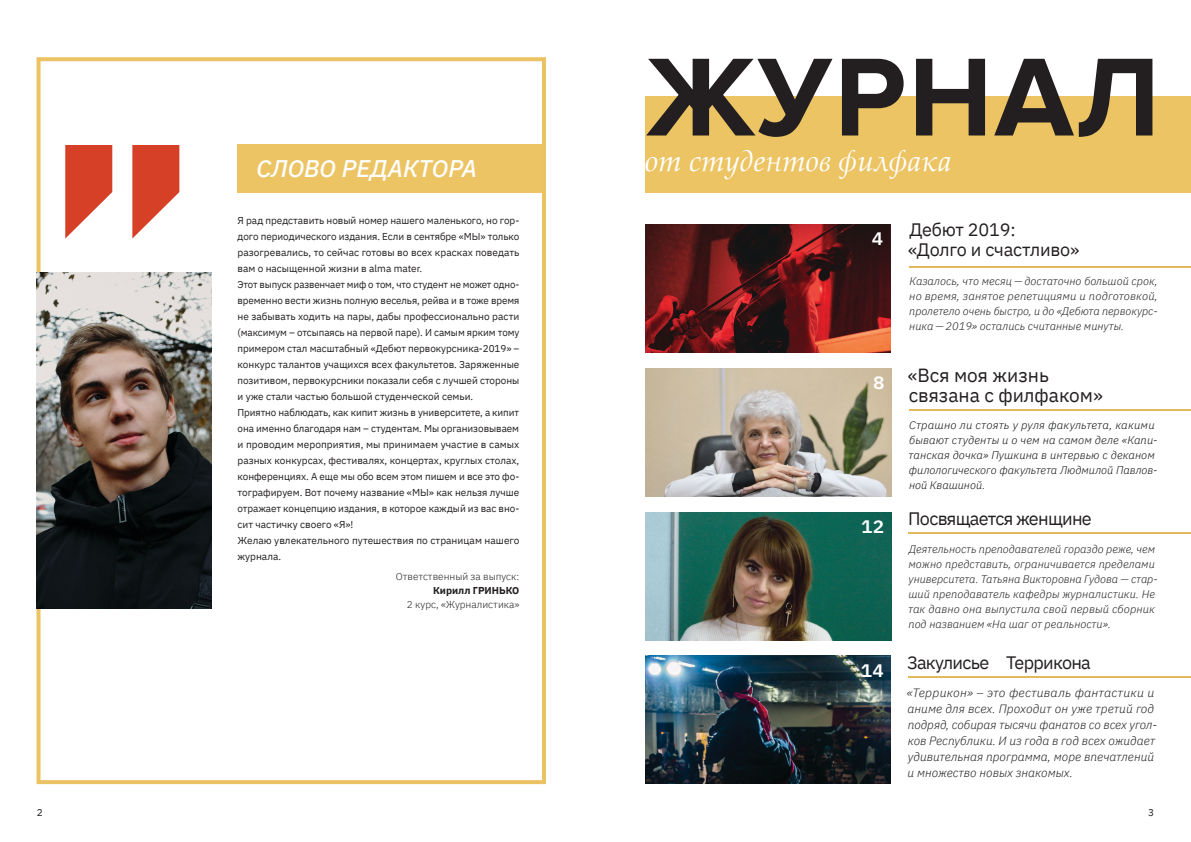
<style>
.page{position:relative;width:1191px;height:842px;background:#fff}
.page>*{position:absolute;margin:0;border:0;box-sizing:border-box;transform-origin:0 0}
.основной_текст_2_кол{font:472px "Bahnschrift";color:#d54027}
.t1{font:700 115px "Proxima Nova";letter-spacing:.02em;color:#231f20}
.Заголовок{font:italic 30px "Palatino Linotype";color:#fff}
.Заголовок-2{font:italic 500 24px "IBM Plex Sans";color:#fff}
.Заголовок-3{font:19px "IBM Plex Sans";color:#231f20}
.Заголовок-4{font:18px "IBM Plex Sans";letter-spacing:-.04em;color:#231f20}
.Заголовок-5{font:18px "IBM Plex Sans";letter-spacing:-.01em;color:#231f20}
.Заголовок-6{font:600 18px "IBM Plex Sans";color:#fff;scale:1.06 1}
.Лид{font:italic 300 12px/16px "IBM Plex Sans";color:#231f20}
.Лид-2{font:italic 300 11px/15px "IBM Plex Sans";color:#231f20;text-align:justify}
.Лид-3{font:italic 300 11px/15px "IBM Plex Sans";letter-spacing:.005em;color:#0f1212}
.Лид-4{font:10px/16px "IBM Plex Sans";color:#231f20;text-align:justify}
.Подписи{font:300 10px "IBM Plex Sans";color:#231f20}
.Подписи-2{font:700 10px "IBM Plex Sans";color:#231f20}
</style>
<div class="page">
<div style="left:237px;top:144px;width:305px;height:48px;background:#ecc464"></div>
<div style="left:645px;top:96px;width:546px;height:96px;background:#ecc464"></div>
<img style="left:645px;top:224px;width:246px;height:128px">
<img style="left:645px;top:368px;width:246px;height:128px">
<hr style="left:909px;top:266px;width:282px;height:1px;background:#e1ba5e">
<hr style="left:909px;top:409px;width:282px;height:2px;background:#e1ba5e">
<hr style="left:908px;top:532px;width:283px;height:2px;background:#e1ba5e">
<hr style="left:908px;top:676px;width:283px;height:1px;background:#e1ba5e">
<img style="left:645px;top:512px;width:246px;height:128px">
<img style="left:645px;top:656px;width:246px;height:128px">
<div style="left:37px;top:57px;width:509px;height:727px;border:4px solid #ebc364"></div>
<img style="left:36px;top:272px;width:176px;height:336px">
<p class="основной_текст_2_кол" style="left:35px;top:-272px;width:176px">„</p>
<p class="Заголовок-2" style="left:256px;top:150px;width:222px">СЛОВО РЕДАКТОРА</p>
<p class="Лид-4" style="left:237px;top:212px;width:283px">Я рад представить новый номер нашего маленького, но гор&shy;дого периодического издания. Если в сентябре «МЫ» только разогревались, то сейчас готовы во всех красках поведать вам о насыщенной жизни в аlma mater.</p>
<p class="Лид-4" style="left:237px;top:276px;width:283px">Этот выпуск развенчает миф о том, что студент не может одно&shy;временно вести жизнь полную веселья, рейва и в тоже время не забывать ходить на пары, дабы профессионально расти (максимум – отсыпаясь на первой паре). И самым ярким тому примером стал масштабный «Дебют первокурсника-2019» – конкурс талантов учащихся всех факультетов. Заряженные позитивом, первокурсники показали себя с лучшей стороны и уже стали частью большой студенческой семьи.</p>
<p class="Лид-4" style="left:237px;top:404px;width:283px">Приятно наблюдать, как кипит жизнь в университете, а кипит она именно благодаря нам – студентам. Мы организовываем и проводим мероприятия, мы принимаем участие в самых разных конкурсах, фестивалях, концертах, круглых столах, конференциях. А еще мы обо всем этом пишем и все это фо&shy;тографируем. Вот почему название «МЫ» как нельзя лучше отражает концепцию издания, в которое каждый из вас вно&shy;сит частичку своего «Я»!</p>
<p class="Лид-4" style="left:237px;top:532px;width:283px">Желаю увлекательного путешествия по страницам нашего журнала.</p>
<p class="Подписи" style="left:396px;top:569px;width:125px">Ответственный за выпуск:</p>
<p class="Подписи-2" style="left:433px;top:582px;width:88px">Кирилл ГРИНЬКО</p>
<p class="Подписи" style="left:407px;top:597px;width:114px">2 курс, «Журналистика»</p>
<p class="t1" style="left:646px;top:31px;width:515px">ЖУРНАЛ</p>
<p class="Заголовок" style="left:645px;top:140px;width:308px">от студентов филфака</p>
<p class="Заголовок-6" style="left:872px;top:225px;width:12px">4</p>
<p class="Заголовок-6" style="left:873px;top:368px;width:12px">8</p>
<p class="Заголовок-6" style="left:861px;top:513px;width:23px">12</p>
<p class="Заголовок-6" style="left:861px;top:656px;width:23px">14</p>
<p class="Заголовок-5" style="left:909px;top:216px;width:108px">Дебют 2019:</p>
<p class="Заголовок-5" style="left:908px;top:236px;width:173px">«Долго и счастливо»</p>
<p class="Лид-2" style="left:909px;top:273px;width:250px">Казалось, что месяц — достаточно большой срок, но время, занятое репетициями и подготовкой, пролетело очень быстро, и до «Дебюта первокурс&shy;ника — 2019» остались считанные минуты.</p>
<p class="Заголовок-3" style="left:907px;top:361px;width:143px">«Вся моя жизнь</p>
<p class="Заголовок-3" style="left:908px;top:381px;width:195px">связана с филфаком»</p>
<p class="Лид-3" style="left:908px;top:417px;width:250px">Страшно ли стоять у руля факультета, какими бывают студенты и о чем на самом деле «Капи&shy;танская дочка» Пушкина в интервью с деканом филологического факультета Людмилой Павлов&shy;ной Квашиной.</p>
<p class="Заголовок-4" style="left:908px;top:505px;width:185px">Посвящается женщине</p>
<p class="Лид-2" style="left:908px;top:540px;width:251px;text-align:left">Деятельность преподавателей гораздо реже, чем можно представить, ограничивается пределами университета. Татьяна Викторовна Гудова — стар&shy;ший преподаватель кафедры журналистики. Не так давно она выпустила свой первый сборник под названием «На шаг от реальности».</p>
<p class="Заголовок-4" style="left:907px;top:648px;width:185px">Закулисье Террикона</p>
<p class="Лид" style="left:906px;top:684px;width:252px">«Террикон» – это фестиваль фантастики и аниме для всех. Проходит он уже третий год подряд, собирая тысячи фанатов со всех угол&shy;ков Республики. И из года в год всех ожидает удивительная программа, море впечатлений и множество новых знакомых.</p>
<p class="Лид-4" style="left:37px;top:804px;width:7px">2</p>
<p class="Лид-4" style="left:1148px;top:804px;width:7px">3</p>
</div>
